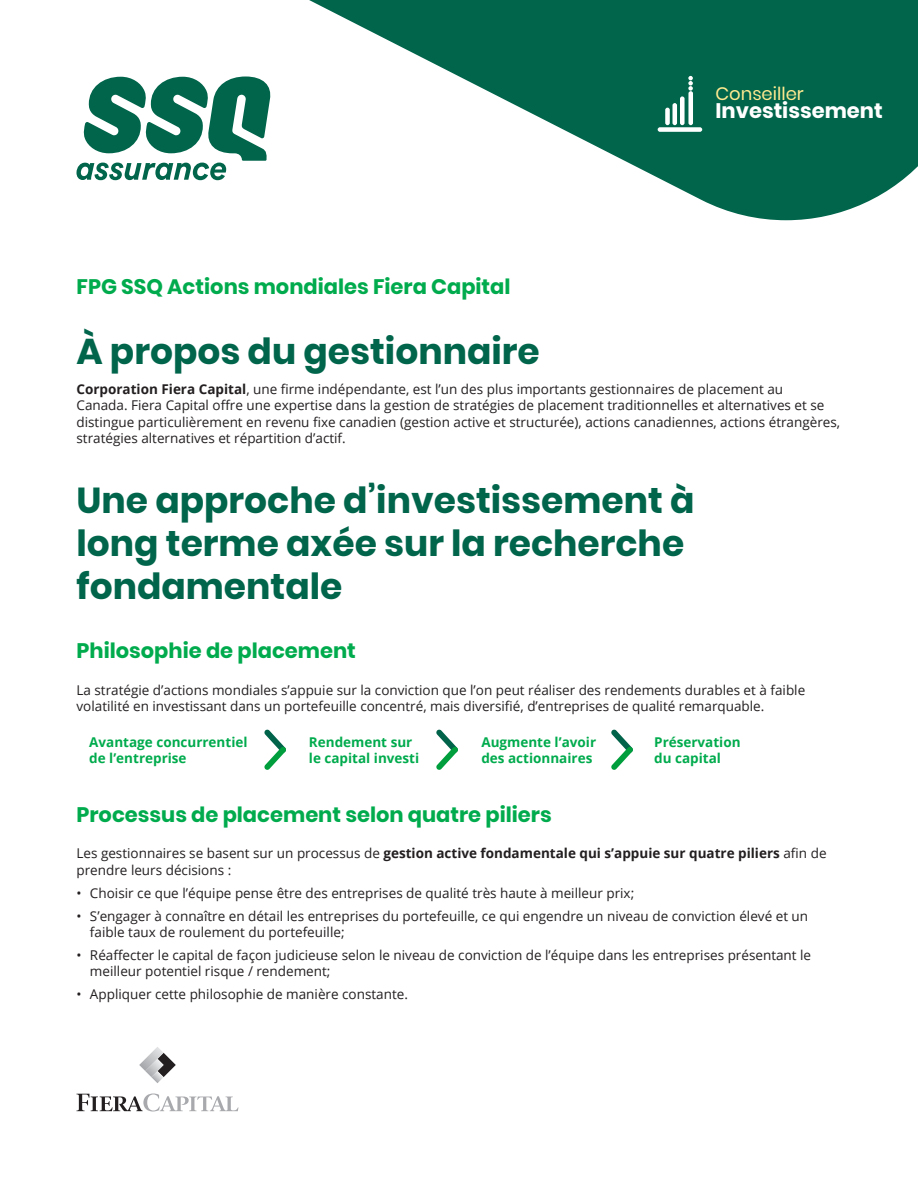
<style>
.page{position:relative;width:918px;height:1188px;background:#fff}
.page>*{position:absolute;margin:0;border:0;box-sizing:border-box;transform-origin:0 0}
.ti{font:700 36px/43.2px "Poppins";color:#00654b}
.ss-ti{font:700 21px "Poppins";color:#00ab4d}
.t1{font:700 21px "Poppins";color:#fff}
.t2{font:18px "Poppins";color:#ffea90}
.txt_courant{font:13.5px/16.2px "Open Sans";color:#231f20}
.t3{font:700 13.5px/16.2px "Open Sans";color:#00ab4d}
.s1{font-weight:700}
</style>
<div class="page">
<svg style="left:264px;top:729px;width:22px;height:41px"></svg>
<svg style="left:436px;top:729px;width:22px;height:41px"></svg>
<svg style="left:611px;top:729px;width:22px;height:41px"></svg>
<svg style="left:76px;top:76px;width:195px;height:104px"></svg>
<svg style="left:309px;top:0;width:609px;height:220px;fill:#00654b"></svg>
<div style="left:658px;top:127px;width:44px;height:5px;background:#fff;border-radius:2px"></div>
<div style="left:665px;top:108px;width:5px;height:17px;background:#fff;border-radius:2px"></div>
<div style="left:672px;top:103px;width:5px;height:22px;background:#fff;border-radius:2px"></div>
<div style="left:680px;top:96px;width:5px;height:29px;background:#fff;border-radius:2px"></div>
<div style="left:688px;top:91px;width:5px;height:34px;background:#fff;border-radius:2px"></div>
<svg style="left:688px;top:76px;width:5px;height:15px"></svg>
<svg style="left:139px;top:1047px;width:37px;height:36px"></svg>
<svg style="left:76px;top:1094px;width:162px;height:18px"></svg>
<p class="t2" style="left:715px;top:83px;width:90px">Conseiller</p>
<p class="t1" style="left:715px;top:99px;width:169px">Investissement</p>
<p class="ss-ti" style="left:76px;top:275px;width:436px">FPG SSQ Actions mondiales Fiera Capital</p>
<p class="ti" style="left:76px;top:330px;width:465px">À propos du gestionnaire</p>
<p class="txt_courant" style="left:76px;top:381px;width:765px"><span class="s1">Corporation Fiera Capital</span>, une firme indépendante, est l’un des plus importants gestionnaires de placement au<br>Canada. Fiera Capital offre une expertise dans la gestion de stratégies de placement traditionnelles et alternatives et se distingue particulièrement en revenu fixe canadien (gestion active et structurée), actions canadiennes, actions étrangères, stratégies alternatives et répartition d’actif.</p>
<p class="ti" style="left:76px;top:479px;width:620px">Une approche d’investissement à long terme axée sur la recherche fondamentale</p>
<p class="ss-ti" style="left:76px;top:639px;width:281px">Philosophie de placement</p>
<p class="txt_courant" style="left:76px;top:681px;width:730px">La stratégie d’actions mondiales s’appuie sur la conviction que l’on peut réaliser des rendements durables et à faible volatilité en investissant dans un portefeuille concentré, mais diversifié, d’entreprises de qualité remarquable.</p>
<p class="t3" style="left:89px;top:733px;width:160px">Avantage concurrentiel de l’entreprise</p>
<p class="t3" style="left:309px;top:733px;width:105px">Rendement sur</p>
<p class="t3" style="left:481px;top:733px;width:116px">Augmente l’avoir des actionnaires</p>
<p class="t3" style="left:654px;top:733px;width:88px">Préservation du capital</p>
<p class="ss-ti" style="left:76px;top:803px;width:477px">Processus de placement selon quatre piliers</p>
<p class="txt_courant" style="left:76px;top:845px;width:752px">Les gestionnaires se basent sur un processus de <span class="s1">gestion active fondamentale qui s’appuie sur quatre piliers</span> afin de prendre leurs décisions :</p>
<p class="txt_courant" style="left:76px;top:884px;width:559px">• Choisir ce que l’équipe pense être des entreprises de qualité très haute à meilleur prix;</p>
<p class="txt_courant" style="left:90px;top:907px;width:720px;text-indent:-14px">• S’engager à connaître en détail les entreprises du portefeuille, ce qui engendre un niveau de conviction élevé et un faible taux de roulement du portefeuille;</p>
<p class="txt_courant" style="left:90px;top:946px;width:723px;text-indent:-14px">• Réaffecter le capital de façon judicieuse selon le niveau de conviction de l’équipe dans les entreprises présentant le meilleur potentiel risque / rendement;</p>
<p class="txt_courant" style="left:76px;top:986px;width:333px">• Appliquer cette philosophie de manière constante.</p>
<p class="t3" style="left:309px;top:750px;width:112px">le capital investi</p>
</div>
